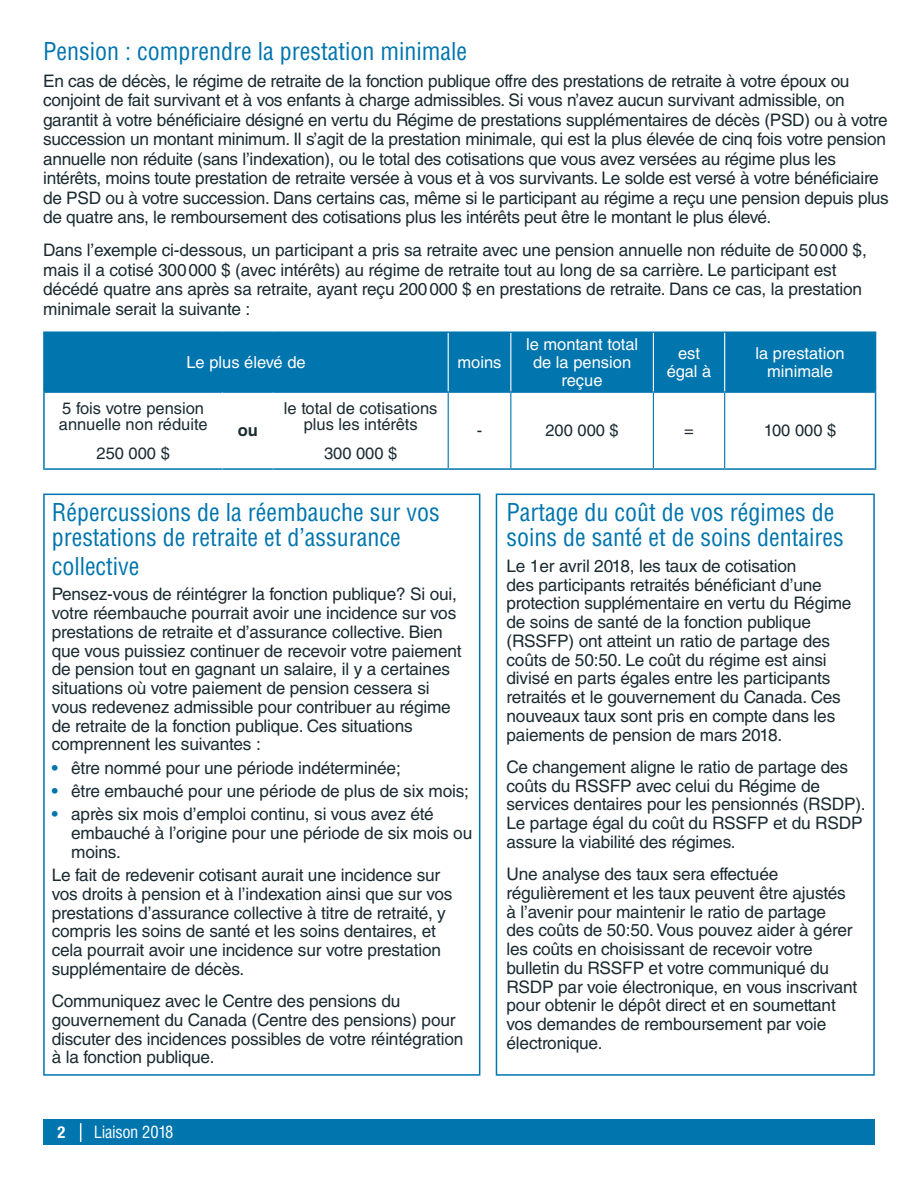
<style>
.page{position:relative;width:918px;height:1188px;background:#fff}
.page>*{position:absolute;margin:0;border:0;box-sizing:border-box;transform-origin:0 0}
.Titles_2{font:condensed 24px/25.5px "Helvetica LT Std";color:#0075ae}
.Body_2{font:17.25px/18.8px "Helvetica LT Std";letter-spacing:-.01em;color:#1b2b32}
.Body_2-2{font:16.5px/15.8px "Helvetica LT Std";color:#1b2b32}
.Body_2-3{font:16.5px/18px "Helvetica LT Std";color:#fff;text-align:center}
.t1{font:condensed 16.5px "Helvetica LT Std";letter-spacing:-.02em;color:#fff}
.Body_2-4{font:700 16.5px "Helvetica LT Std";color:#1b2b32}
.t2{font:700 condensed 16.5px "Helvetica Neue LT Std";color:#fff}
.s1{font-weight:700;color:#0075ae}
</style>
<div class="page">
<div style="left:43px;top:1119px;width:832px;height:26px;background:#0075ae"></div>
<svg style="left:80px;top:1123px;width:1px;height:19px"></svg>
<div style="left:43px;top:494px;width:437px;height:582px;border:2px solid #0075ae"></div>
<div style="left:496px;top:494px;width:379px;height:582px;border:2px solid #0075ae"></div>
<div style="left:45px;top:333px;width:830px;height:58px;background:#0075ae"></div>
<hr style="left:43px;top:331px;width:179px;height:2px;background:#0075ae">
<hr style="left:43px;top:333px;width:2px;height:58px;background:#0075ae">
<hr style="left:222px;top:331px;width:51px;height:2px;background:#0075ae">
<hr style="left:273px;top:331px;width:175px;height:2px;background:#0075ae">
<hr style="left:448px;top:331px;width:63px;height:2px;background:#0075ae">
<hr style="left:511px;top:331px;width:142px;height:2px;background:#0075ae">
<hr style="left:653px;top:331px;width:72px;height:2px;background:#0075ae">
<hr style="left:725px;top:331px;width:151px;height:2px;background:#0075ae">
<hr style="left:875px;top:333px;width:1px;height:58px;background:#0075ae">
<hr style="left:43px;top:391px;width:179px;height:2px;background:#0075ae">
<hr style="left:43px;top:393px;width:2px;height:75px;background:#0075ae">
<hr style="left:222px;top:391px;width:51px;height:2px;background:#0075ae">
<hr style="left:273px;top:391px;width:175px;height:2px;background:#0075ae">
<hr style="left:448px;top:391px;width:63px;height:2px;background:#0075ae">
<hr style="left:511px;top:391px;width:142px;height:2px;background:#0075ae">
<hr style="left:653px;top:391px;width:72px;height:2px;background:#0075ae">
<hr style="left:725px;top:391px;width:151px;height:2px;background:#0075ae">
<hr style="left:875px;top:393px;width:1px;height:75px;background:#0075ae">
<hr style="left:43px;top:468px;width:179px;height:2px;background:#0075ae">
<hr style="left:222px;top:468px;width:51px;height:2px;background:#0075ae">
<hr style="left:273px;top:468px;width:175px;height:2px;background:#0075ae">
<hr style="left:448px;top:468px;width:63px;height:2px;background:#0075ae">
<hr style="left:511px;top:468px;width:142px;height:2px;background:#0075ae">
<hr style="left:653px;top:468px;width:72px;height:2px;background:#0075ae">
<hr style="left:725px;top:468px;width:151px;height:2px;background:#0075ae">
<hr style="left:448px;top:333px;width:1px;height:58px;background:#fff">
<hr style="left:510px;top:333px;width:1px;height:58px;background:#fff">
<hr style="left:653px;top:333px;width:1px;height:58px;background:#fff">
<hr style="left:724px;top:333px;width:1px;height:58px;background:#fff">
<hr style="left:448px;top:393px;width:1px;height:75px;background:#0075ae">
<hr style="left:510px;top:393px;width:1px;height:75px;background:#0075ae">
<hr style="left:653px;top:393px;width:1px;height:75px;background:#0075ae">
<hr style="left:724px;top:393px;width:1px;height:75px;background:#0075ae">
<p class="Titles_2" style="left:43px;top:39px;width:425px">Pension : comprendre la prestation minimale</p>
<p class="Body_2" style="left:43px;top:71px;width:847px;line-height:19.5px">En cas de décès, le régime de retraite de la fonction publique offre des prestations de retraite à votre époux ou conjoint de fait survivant et à vos enfants à charge admissibles. Si vous n’avez aucun survivant admissible, on garantit à votre bénéficiaire désigné en vertu du Régime de prestations supplémentaires de décès (PSD) ou à votre succession un montant minimum. Il s’agit de la prestation minimale, qui est la plus élevée de cinq fois votre pension annuelle non réduite (sans l’indexation), ou le total des cotisations que vous avez versées au régime plus les intérêts, moins toute prestation de retraite versée à vous et à vos survivants. Le solde est versé à votre bénéficiaire de PSD ou à votre succession. Dans certains cas, même si le participant au régime a reçu une pension depuis plus de quatre ans, le remboursement des cotisations plus les intérêts peut être le montant le plus élevé.</p>
<p class="Body_2" style="left:43px;top:240px;width:825px;line-height:19.5px">Dans l’exemple ci-dessous, un participant a pris sa retraite avec une pension annuelle non réduite de 50000 $, mais il a cotisé 300000 $ (avec intérêts) au régime de retraite tout au long de sa carrière. Le participant est décédé quatre ans après sa retraite, ayant reçu 200000 $ en prestations de retraite. Dans ce cas, la prestation minimale serait la suivante :</p>
<p class="Body_2-3" style="left:186px;top:353px;width:121px">Le plus élevé de</p>
<p class="Body_2-3" style="left:458px;top:353px;width:46px">moins</p>
<p class="Body_2-3" style="left:526px;top:335px;width:114px">le montant total de la pension reçue</p>
<p class="Body_2-3" style="left:667px;top:344px;width:46px">est égal à</p>
<p class="Body_2-3" style="left:755px;top:344px;width:91px">la prestation minimale</p>
<p class="Body_2-2" style="left:59px;top:400px;width:150px">5 fois votre pension annuelle non réduite</p>
<p class="Body_2-2" style="left:97px;top:445px;width:75px">250 000 $</p>
<p class="Body_2-4" style="left:238px;top:421px;width:22px">ou</p>
<p class="Body_2-2" style="left:284px;top:400px;width:155px;text-align:center">le total de cotisations plus les intérêts</p>
<p class="Body_2-2" style="left:324px;top:445px;width:75px">300 000 $</p>
<p class="Body_2-2" style="left:477px;top:423px;width:7px">-</p>
<p class="Body_2-2" style="left:545px;top:423px;width:75px">200 000 $</p>
<p class="Body_2-2" style="left:684px;top:423px;width:11px">=</p>
<p class="Body_2-2" style="left:764px;top:423px;width:74px">100 000 $</p>
<p class="Titles_2" style="left:52px;top:499px;width:389px">Répercussions de la réembauche sur vos prestations de retraite et d’assurance</p>
<p class="Titles_2" style="left:52px;top:553px;width:89px">collective</p>
<p class="Body_2" style="left:52px;top:585px;width:412px">Pensez-vous de réintégrer la fonction publique? Si oui, votre réembauche pourrait avoir une incidence sur vos prestations de retraite et d’assurance collective. Bien que vous puissiez continuer de recevoir votre paiement de pension tout en gagnant un salaire, il y a certaines situations où votre paiement de pension cessera si vous redevenez admissible pour contribuer au régime de retraite de la fonction publique. Ces situations comprennent les suivantes :</p>
<p class="Body_2" style="left:52px;top:758px;width:351px"><span class="s1">•</span> être nommé pour une période indéterminée;</p>
<p class="Body_2" style="left:52px;top:781px;width:419px"><span class="s1">•</span> être embauché pour une période de plus de six mois;</p>
<p class="Body_2" style="left:71px;top:805px;width:403px;text-indent:-20px"><span class="s1">•</span> après six mois d’emploi continu, si vous avez été embauché à l’origine pour une période de six mois ou moins.</p>
<p class="Body_2" style="left:52px;top:866px;width:402px">Le fait de redevenir cotisant aurait une incidence sur vos droits à pension et à l’indexation ainsi que sur vos prestations d’assurance collective à titre de retraité, y compris les soins de santé et les soins dentaires, et cela pourrait avoir une incidence sur votre prestation supplémentaire de décès.</p>
<p class="Body_2" style="left:52px;top:992px;width:413px">Communiquez avec le Centre des pensions du gouvernement du Canada (Centre des pensions) pour discuter des incidences possibles de votre réintégration à la fonction publique.</p>
<p class="t2" style="left:58px;top:1122px;width:9px">2</p>
<p class="t1" style="left:94px;top:1122px;width:81px">Liaison 2018</p>
<p class="Titles_2" style="left:507px;top:499px;width:339px">Partage du coût de vos régimes de soins de santé et de soins dentaires</p>
<p class="Body_2" style="left:507px;top:556px;width:347px">Le 1er avril 2018, les taux de cotisation<br>des participants retraités bénéficiant d’une protection supplémentaire en vertu du Régime de soins de santé de la fonction publique (RSSFP) ont atteint un ratio de partage des coûts de 50:50. Le coût du régime est ainsi divisé en parts égales entre les participants retraités et le gouvernement du Canada. Ces nouveaux taux sont pris en compte dans les paiements de pension de mars 2018.</p>
<p class="Body_2" style="left:507px;top:757px;width:361px">Ce changement aligne le ratio de partage des coûts du RSSFP avec celui du Régime de services dentaires pour les pensionnés (RSDP).<br>Le partage égal du coût du RSSFP et du RSDP assure la viabilité des régimes.</p>
<p class="Body_2" style="left:507px;top:865px;width:352px">Une analyse des taux sera effectuée régulièrement et les taux peuvent être ajustés à l’avenir pour maintenir le ratio de partage des coûts de 50:50. Vous pouvez aider à gérer les coûts en choisissant de recevoir votre bulletin du RSSFP et votre communiqué du RSDP par voie électronique, en vous inscrivant pour obtenir le dépôt direct et en soumettant vos demandes de remboursement par voie électronique.</p>
</div>
